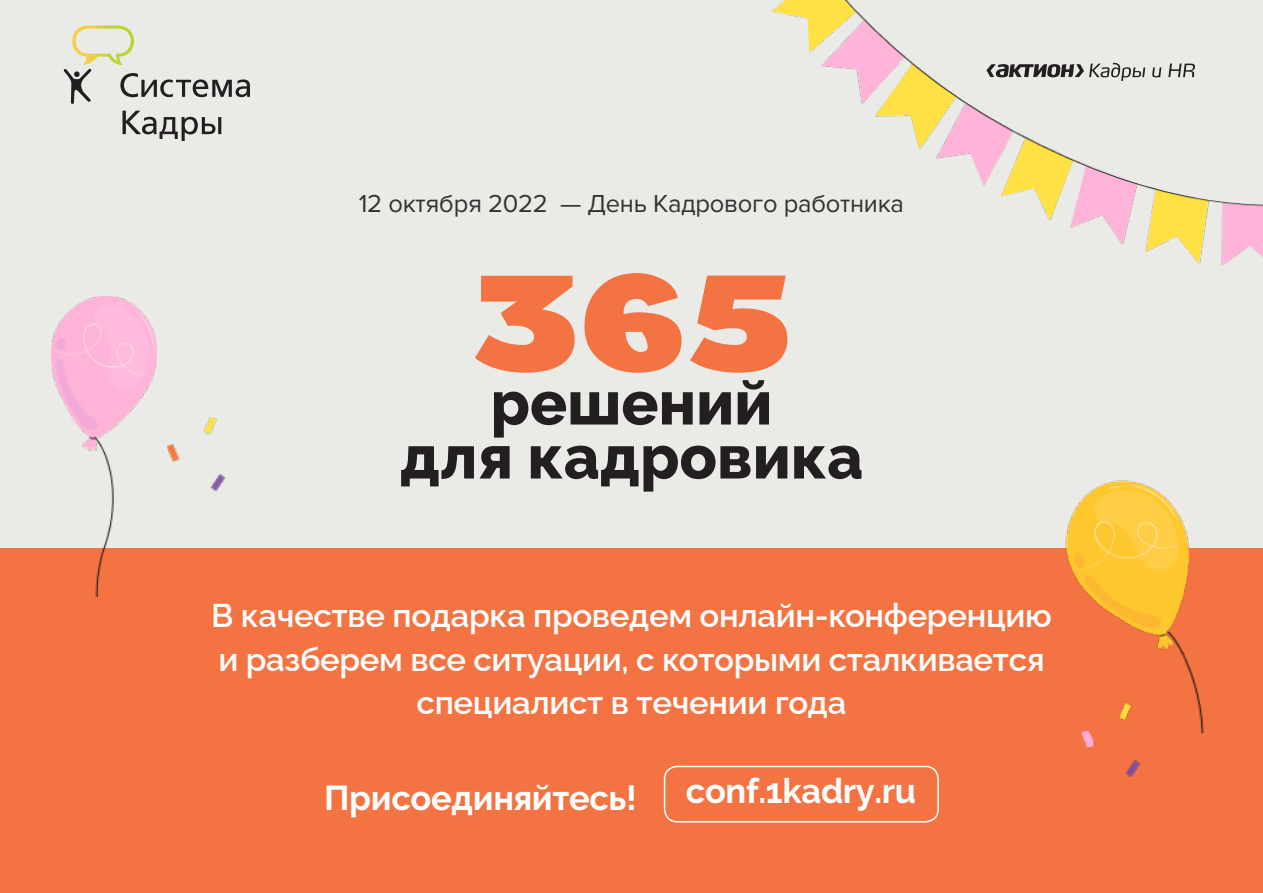
<style>
.page{position:relative;width:1263px;height:893px;background:#eaeae6}
.page>*{position:absolute;margin:0;border:0;box-sizing:border-box;transform-origin:0 0}
.t1{font:121.5px "Rammetto One";color:#f37442}
.t2{font:800 61.5px/54px "Raleway";color:#231f20;text-align:center}
.t3{font:700 34.5px "Raleway";letter-spacing:-.01em;color:#fff}
.t4{font:600 33px/43.5px "Raleway";letter-spacing:-.01em;color:#fff;text-align:center}
.t5{font:25.5px "Proxima Nova";letter-spacing:-.01em;color:#333}
</style>
<div class="page">
<div style="left:0;top:549px;width:1263px;height:344px;background:#f37442"></div>
<svg style="left:64px;top:26px;width:186px;height:115px"></svg>
<div style="left:664px;top:766px;width:275px;height:56px;border:2px solid #fff;border-radius:13px"></div>
<img style="left:772px;top:0;width:491px;height:266px">
<img style="left:51px;top:297px;width:106px;height:299px">
<img style="left:1060px;top:480px;width:151px;height:255px">
<img style="left:1082px;top:703px;width:58px;height:74px">
<img style="left:168px;top:418px;width:58px;height:73px">
<svg style="left:986px;top:63px;width:209px;height:18px"></svg>
<p class="t5" style="left:359px;top:189px;width:547px">12 октября 2022 — День Кадрового работника</p>
<p class="t1" style="left:470px;top:226px;width:324px">365</p>
<p class="t2" style="left:400px;top:369px;width:465px">решений<br>для кадровика</p>
<p class="t4" style="left:211px;top:590px;width:842px">В качестве подарка проведем онлайн-конференцию и разберем все ситуации, с которыми сталкивается специалист в течении года</p>
<p class="t3" style="left:324px;top:778px;width:314px">Присоединяйтесь!</p>
<p class="t3" style="left:686px;top:771px;width:232px">conf.1kadry.ru</p>
</div>
